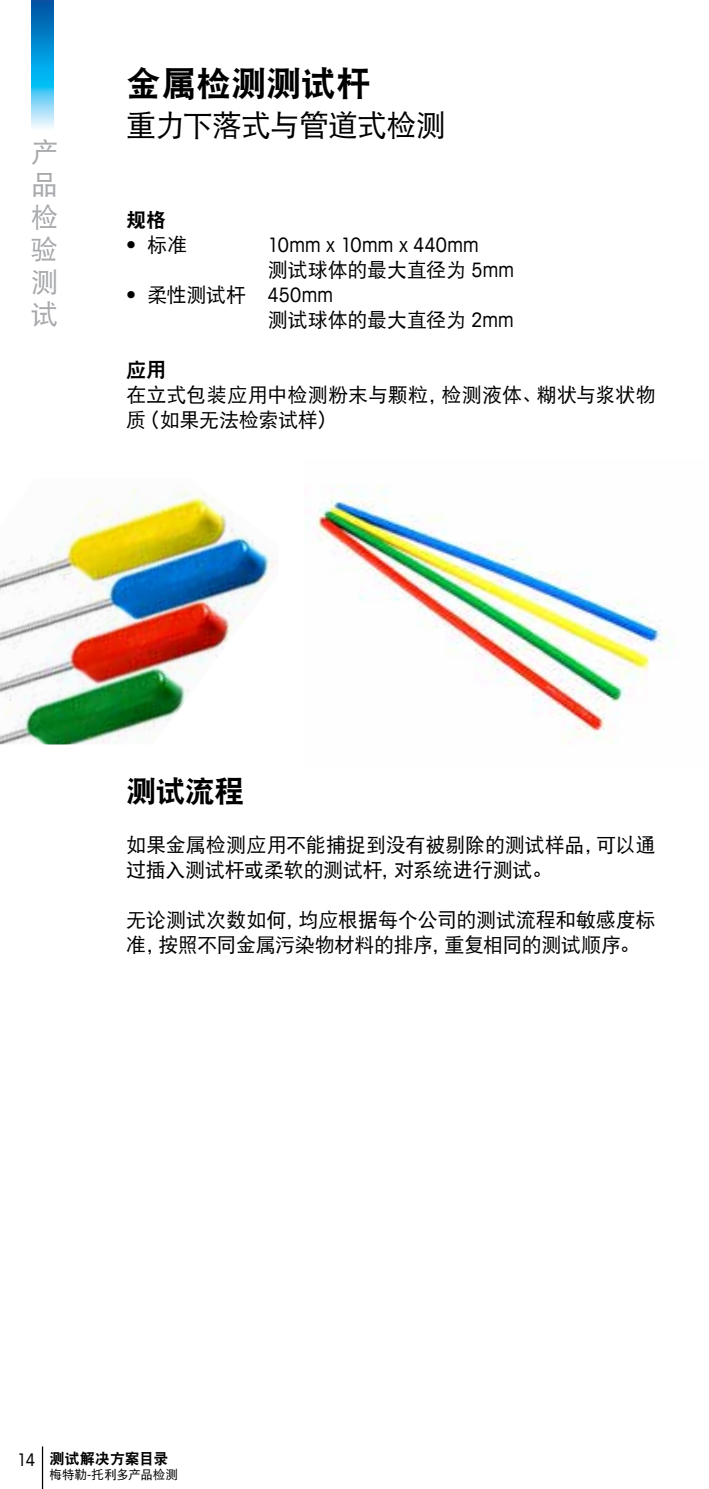
<style>
.page{position:relative;width:709px;height:1489px;background:#fff}
.page>*{position:absolute;margin:0;border:0;box-sizing:border-box;transform-origin:0 0}
.t1{font:35px "DFP Hei W9";color:#000}
.t2{font:30px "DFP Hei W5";letter-spacing:-.03em;color:#000}
.t3{font:30px "DFP Hei W9";color:#000}
.t4{font:27.5px/32.5px "DFP Hei W5";color:#a7a9ac;text-align:justify}
.t5{font:20px/25px "DFP Hei W5";letter-spacing:-.01em;color:#000}
.t6{font:condensed 20px "Avant Garde Com";letter-spacing:.01em;color:#000}
.t7{font:20px "DFP Hei W9";color:#000}
.t8{font:15px "DFP Hei W9";letter-spacing:-.01em;color:#000}
.t9{font:12.5px "DFP Hei W5";letter-spacing:-.01em;color:#000}
.s1{font-family:"Avant Garde Com";font-stretch:condensed}
.s2{font-family:"DFP Hei W5";font-stretch:normal}
.s3{font-family:"Avant Garde Com";font-stretch:condensed;font-size:17.5px}
</style>
<div class="page">
<hr style="left:42px;top:1446px;width:1px;height:42px;background:#000">
<img style="left:32px;top:0;width:21px;height:128px">
<img style="left:0;top:488px;width:275px;height:256px">
<img style="left:306px;top:485px;width:370px;height:258px">
<h3 class="t4" style="left:31px;top:135px;width:29px">产品检验测试</h3>
<h1 class="t1" style="left:126px;top:65px;width:246px">金属检测测试杆</h1>
<h2 class="t2" style="left:126px;top:109px;width:321px">重力下落式与管道式检测</h2>
<p class="t7" style="left:126px;top:209px;width:41px">规格</p>
<p class="t5" style="left:126px;top:232px;width:63px"><span class="s1">•</span> 标准</p>
<p class="t6" style="left:268px;top:233px;width:212px">10mm x 10mm x 440mm</p>
<p class="t5" style="left:268px;top:257px;width:248px">测试球体的最大直径为 <span class="s1">5mm</span></p>
<p class="t6" style="left:126px;top:283px;width:208px">• <span class="s2">柔性测试杆</span> 450mm</p>
<p class="t5" style="left:268px;top:307px;width:247px">测试球体的最大直径为 <span class="s1">2mm</span></p>
<p class="t7" style="left:126px;top:359px;width:42px">应用</p>
<p class="t5" style="left:126px;top:382px;width:531px">在立式包装应用中检测粉末与颗粒，检测液体、糊状与浆状物质（如果无法检索试样）</p>
<h2 class="t3" style="left:126px;top:774px;width:120px">测试流程</h2>
<p class="t5" style="left:126px;top:831px;width:531px">如果金属检测应用不能捕捉到没有被剔除的测试样品，可以通过插入测试杆或柔软的测试杆，对系统进行测试。</p>
<p class="t5" style="left:126px;top:906px;width:531px">无论测试次数如何，均应根据每个公司的测试流程和敏感度标准，按照不同金属污染物材料的排序，重复相同的测试顺序。</p>
<p class="t8" style="left:17px;top:1450px;width:153px"><span class="s3">14</span> 测试解决方案目录</p>
<p class="t9" style="left:50px;top:1467px;width:130px">梅特勒<span class="s1">-</span>托利多产品检测</p>
</div>
